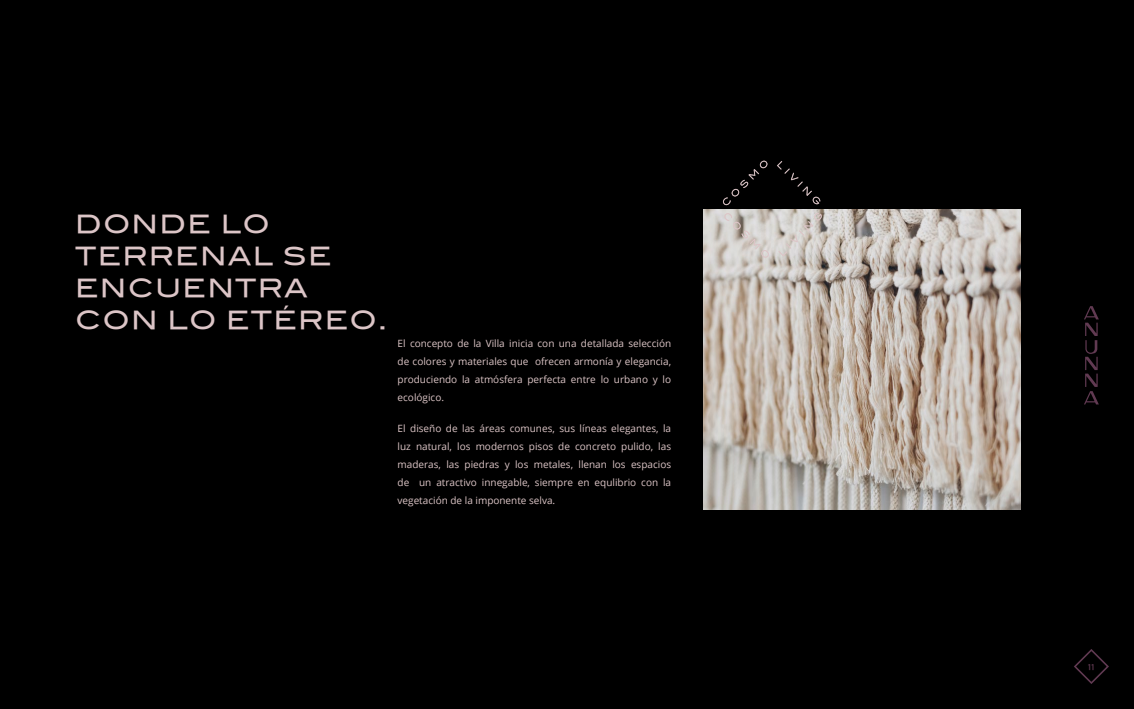
<style>
.page{position:relative;width:1134px;height:709px;background:#000}
.page>*{position:absolute;margin:0;border:0;box-sizing:border-box;transform-origin:0 0}
.t1{font:25px/32px "Blair Md ITCTT Medium";letter-spacing:.05em;color:#dcc5c7}
.t2{font:10px/18px "Open Sans";color:#dcc5c6;text-align:justify}
.t3{font:8px "Blair Md ITCTT Medium";color:#613a52}
</style>
<div class="page">
<img style="left:703px;top:209px;width:317px;height:300px">
<svg style="left:723px;top:160px;width:44px;height:45px"></svg>
<svg style="left:724px;top:213px;width:45px;height:45px;background:#cec9c5"></svg>
<svg style="left:777px;top:161px;width:43px;height:43px"></svg>
<svg style="left:778px;top:213px;width:44px;height:43px;background:#cec9c4"></svg>
<svg style="left:1084px;top:306px;width:15px;height:98px"></svg>
<svg style="left:1074px;top:649px;width:35px;height:35px"></svg>
<h1 class="t1" style="left:75px;top:206px;width:313px">DONDE LO<br>TERRENAL SE<br>ENCUENTRA<br>CON LO ETÉREO.</h1>
<p class="t2" style="left:398px;top:334px;width:275px">El concepto de la Villa inicia con una detallada selección de colores y materiales que ofrecen armonía y elegancia, produciendo la atmósfera perfecta entre lo urbano y lo ecológico.</p>
<p class="t2" style="left:398px;top:419px;width:275px">El diseño de las áreas comunes, sus líneas elegantes, la luz natural, los modernos pisos de concreto pulido, las maderas, las piedras y los metales, llenan los espacios de un atractivo innegable, siempre en equlibrio con la vegetación de la imponente selva.</p>
<p class="t3" style="left:1088px;top:660px;width:8px">11</p>
</div>
